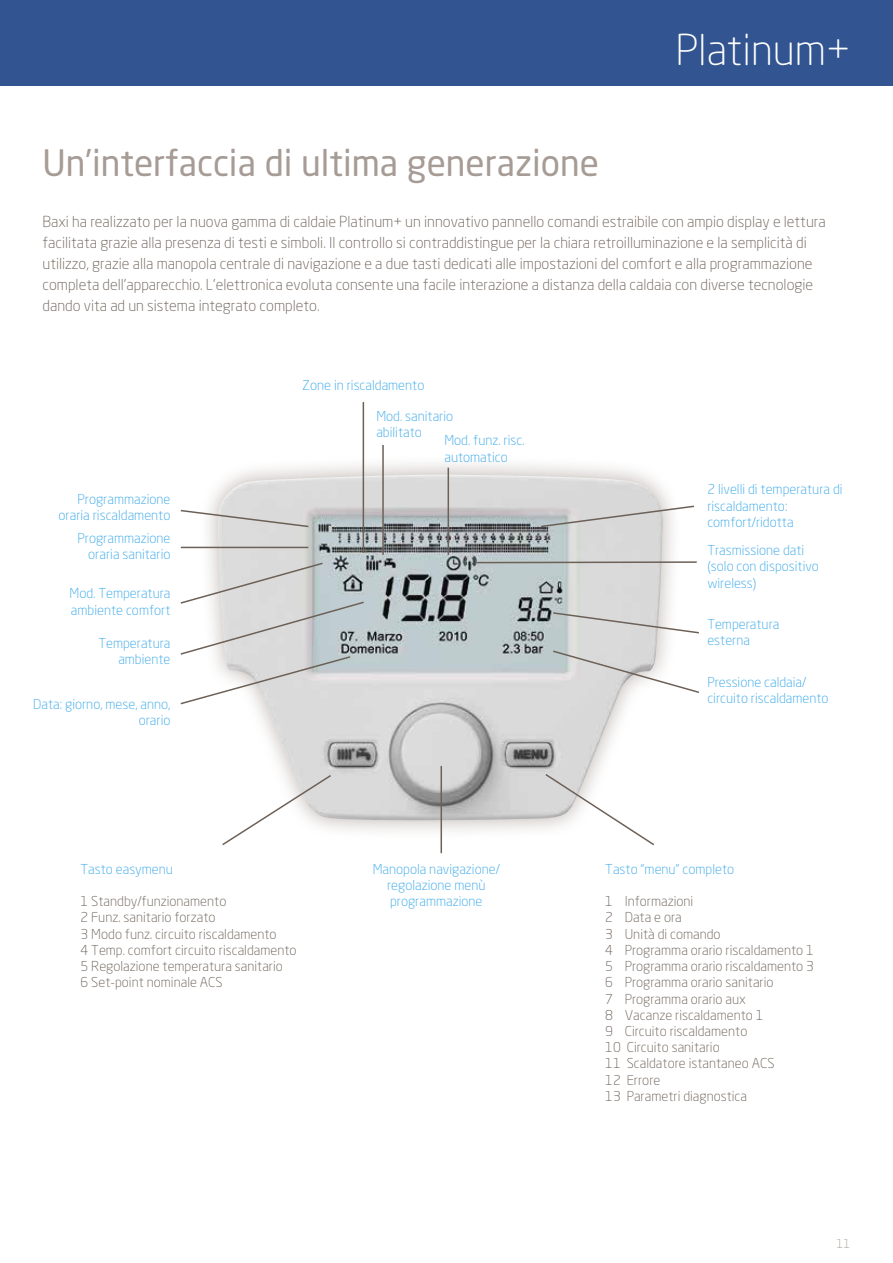
<style>
.page{position:relative;width:893px;height:1263px;background:#fff}
.page>*{position:absolute;margin:0;border:0;box-sizing:border-box;transform-origin:0 0}
.t1{font:300 42px "Neo Sans Pro";color:#fff}
.t2{font:36px "Neo Sans Pro";color:#a69b95}
.t3{font:300 15px/21px "Neo Sans Pro";color:#6c6057}
.t4{font:300 13.5px/16.2px "Neo Sans Pro";color:#36a7e9}
.t5{font:300 13.5px/16.2px "Neo Sans Pro";color:#6c6057}
.t6{font:300 12px "Neo Sans Pro";color:#a69b95}
</style>
<div class="page">
<div style="left:0;top:0;width:893px;height:85px;background:#325490"></div>
<div style="left:198px;top:455px;width:484px;height:385px;background:#a69b95;opacity:.75"></div>
<img style="left:218px;top:475px;width:445px;height:347px">
<hr style="left:363px;top:402px;width:1px;height:151px;background:#6c6057">
<hr style="left:382px;top:445px;width:2px;height:110px;background:#6c6057">
<hr style="left:448px;top:468px;width:1px;height:87px;background:#6c6057">
<hr style="left:441px;top:766px;width:1px;height:87px;background:#6c6057">
<svg style="left:221px;top:773px;width:112px;height:73px"></svg>
<svg style="left:544px;top:772px;width:112px;height:74px"></svg>
<svg style="left:551px;top:611px;width:148px;height:23px"></svg>
<svg style="left:551px;top:649px;width:148px;height:45px"></svg>
<svg style="left:180px;top:561px;width:185px;height:144px"></svg>
<hr style="left:181px;top:547px;width:127px;height:1px;background:#6c6057">
<svg style="left:475px;top:561px;width:222px;height:3px"></svg>
<svg style="left:180px;top:509px;width:130px;height:19px"></svg>
<svg style="left:539px;top:505px;width:155px;height:23px"></svg>
<h2 class="t2" style="left:43px;top:141px;width:558px">Un’interfaccia di ultima generazione</h2>
<h1 class="t1" style="left:676px;top:25px;width:176px">Platinum+</h1>
<p class="t3" style="left:43px;top:211px;width:785px">Baxi ha realizzato per la nuova gamma di caldaie Platinum+ un innovativo pannello comandi estraibile con ampio display e lettura facilitata grazie alla presenza di testi e simboli. Il controllo si contraddistingue per la chiara retroilluminazione e la semplicità di utilizzo, grazie alla manopola centrale di navigazione e a due tasti dedicati alle impostazioni del comfort e alla programmazione completa dell’apparecchio. L’elettronica evoluta consente una facile interazione a distanza della caldaia con diverse tecnologie dando vita ad un sistema integrato completo.</p>
<p class="t4" style="left:59px;top:491px;width:113px;text-align:right">Programmazione oraria riscaldamento</p>
<p class="t4" style="left:78px;top:530px;width:94px;text-align:right">Programmazione oraria sanitario</p>
<p class="t4" style="left:70px;top:585px;width:102px">Mod. Temperatura ambiente comfort</p>
<p class="t4" style="left:98px;top:635px;width:74px;text-align:right">Temperatura ambiente</p>
<p class="t4" style="left:33px;top:695px;width:139px;text-align:right">Data: giorno, mese, anno, orario</p>
<p class="t4" style="left:302px;top:377px;width:124px">Zone in riscaldamento</p>
<p class="t4" style="left:376px;top:408px;width:78px">Mod. sanitario abilitato</p>
<p class="t4" style="left:444px;top:432px;width:82px">Mod. funz. risc. automatico</p>
<p class="t4" style="left:81px;top:861px;width:94px">Tasto easymenu</p>
<p class="t5" style="left:81px;top:893px;width:218px">1 Standby/funzionamento<br>2 Funz. sanitario forzato<br>3 Modo funz. circuito riscaldamento<br>4 Temp. comfort circuito riscaldamento<br>5 Regolazione temperatura sanitario<br>6 Set-point nominale ACS</p>
<p class="t4" style="left:373px;top:861px;width:129px;text-align:center">Manopola navigazione/ regolazione menù programmazione</p>
<p class="t4" style="left:707px;top:481px;width:137px">2 livelli di temperatura di riscaldamento: comfort/ridotta</p>
<p class="t4" style="left:707px;top:542px;width:113px">Trasmissione dati (solo con dispositivo wireless)</p>
<p class="t4" style="left:707px;top:616px;width:74px">Temperatura esterna</p>
<p class="t4" style="left:707px;top:673px;width:123px">Pressione caldaia/ circuito riscaldamento</p>
<p class="t4" style="left:605px;top:861px;width:130px">Tasto “menu” completo</p>
<p class="t5" style="left:605px;top:893px;width:210px">1 Informazioni<br>2 Data e ora<br>3 Unità di comando<br>4 Programma orario riscaldamento 1<br>5 Programma orario riscaldamento 3<br>6 Programma orario sanitario<br>7 Programma orario aux<br>8 Vacanze riscaldamento 1<br>9 Circuito riscaldamento<br>10 Circuito sanitario<br>11 Scaldatore istantaneo ACS<br>12 Errore<br>13 Parametri diagnostica</p>
<p class="t6" style="left:836px;top:1237px;width:15px">11</p>
</div>
